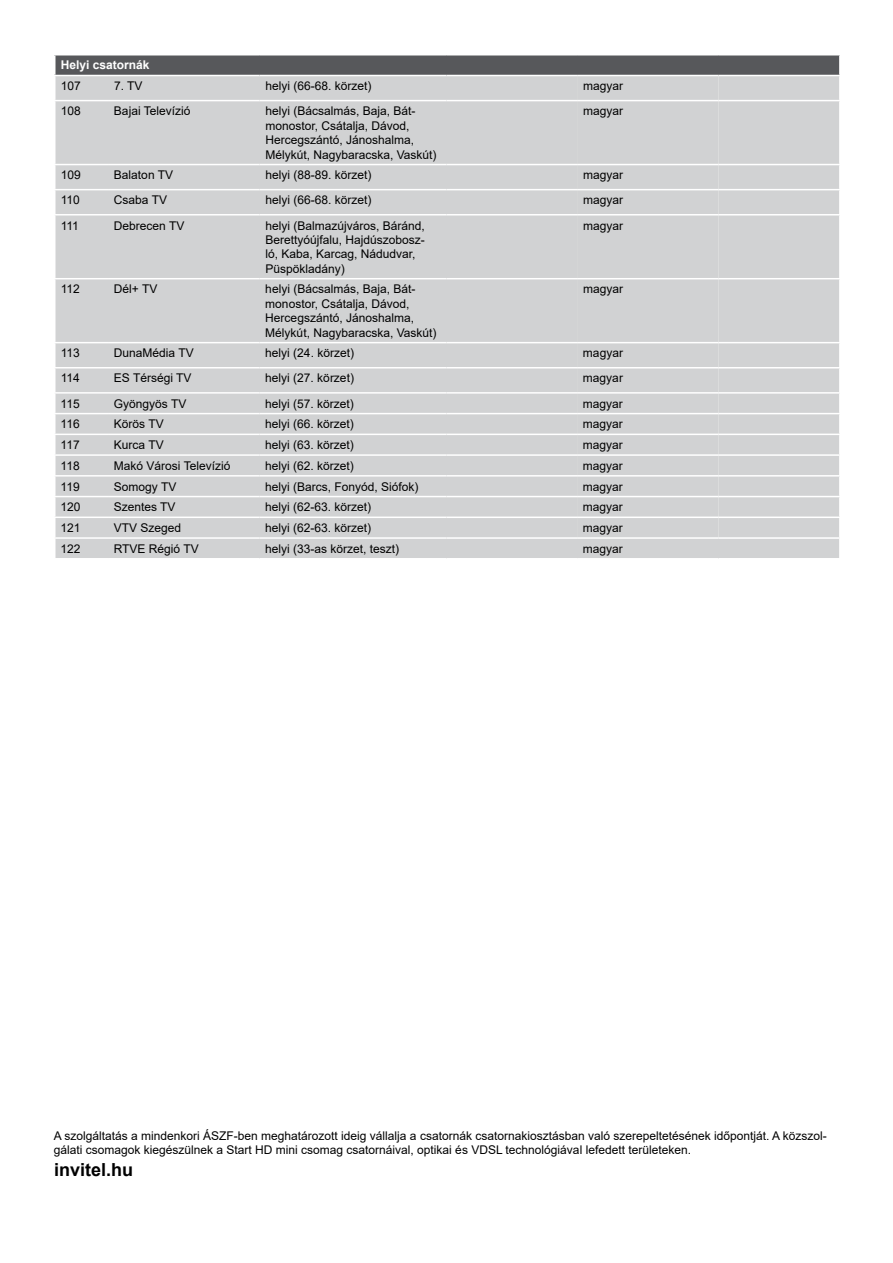
<style>
.page{position:relative;width:893px;height:1263px;background:#fff}
.page>*{position:absolute;margin:0;border:0;box-sizing:border-box;transform-origin:0 0}
.t1{font:700 18px "Arial";color:#000}
.t2{font:12px/14.4px "Arial";color:#000}
.t3{font:700 12px "Arial";color:#fff}
</style>
<div class="page">
<div style="left:55px;top:55px;width:785px;height:20px;background:#57585b"></div>
<div style="left:56px;top:76px;width:783px;height:358px;background:#d1d2d3"></div>
<div style="left:577px;top:76px;width:142px;height:358px;background:#d1d2d3"></div>
<hr style="left:54px;top:54px;width:54px;height:2px;background:#fff">
<hr style="left:108px;top:54px;width:151px;height:2px;background:#fff">
<hr style="left:259px;top:54px;width:187px;height:2px;background:#fff">
<hr style="left:446px;top:54px;width:131px;height:2px;background:#fff">
<hr style="left:577px;top:54px;width:142px;height:2px;background:#fff">
<hr style="left:719px;top:54px;width:122px;height:2px;background:#fff">
<hr style="left:54px;top:100px;width:54px;height:1px;background:#fff">
<hr style="left:108px;top:100px;width:151px;height:1px;background:#fff">
<hr style="left:259px;top:100px;width:187px;height:1px;background:#fff">
<hr style="left:446px;top:100px;width:131px;height:1px;background:#fff">
<hr style="left:577px;top:100px;width:142px;height:1px;background:#fff">
<hr style="left:719px;top:100px;width:122px;height:1px;background:#fff">
<hr style="left:54px;top:164px;width:54px;height:1px;background:#fff">
<hr style="left:108px;top:164px;width:151px;height:1px;background:#fff">
<hr style="left:259px;top:164px;width:187px;height:1px;background:#fff">
<hr style="left:446px;top:164px;width:131px;height:1px;background:#fff">
<hr style="left:577px;top:164px;width:142px;height:1px;background:#fff">
<hr style="left:719px;top:164px;width:122px;height:1px;background:#fff">
<hr style="left:54px;top:189px;width:54px;height:1px;background:#fff">
<hr style="left:108px;top:189px;width:151px;height:1px;background:#fff">
<hr style="left:259px;top:189px;width:187px;height:1px;background:#fff">
<hr style="left:446px;top:189px;width:131px;height:1px;background:#fff">
<hr style="left:577px;top:189px;width:142px;height:1px;background:#fff">
<hr style="left:719px;top:189px;width:122px;height:1px;background:#fff">
<hr style="left:54px;top:214px;width:54px;height:1px;background:#fff">
<hr style="left:108px;top:214px;width:151px;height:1px;background:#fff">
<hr style="left:259px;top:214px;width:187px;height:1px;background:#fff">
<hr style="left:446px;top:214px;width:131px;height:1px;background:#fff">
<hr style="left:577px;top:214px;width:142px;height:1px;background:#fff">
<hr style="left:719px;top:214px;width:122px;height:1px;background:#fff">
<hr style="left:54px;top:278px;width:54px;height:1px;background:#fff">
<hr style="left:108px;top:278px;width:151px;height:1px;background:#fff">
<hr style="left:259px;top:278px;width:187px;height:1px;background:#fff">
<hr style="left:446px;top:278px;width:131px;height:1px;background:#fff">
<hr style="left:577px;top:278px;width:142px;height:1px;background:#fff">
<hr style="left:719px;top:278px;width:122px;height:1px;background:#fff">
<hr style="left:54px;top:342px;width:54px;height:1px;background:#fff">
<hr style="left:108px;top:342px;width:151px;height:1px;background:#fff">
<hr style="left:259px;top:342px;width:187px;height:1px;background:#fff">
<hr style="left:446px;top:342px;width:131px;height:1px;background:#fff">
<hr style="left:577px;top:342px;width:142px;height:1px;background:#fff">
<hr style="left:719px;top:342px;width:122px;height:1px;background:#fff">
<hr style="left:54px;top:367px;width:54px;height:1px;background:#fff">
<hr style="left:108px;top:367px;width:151px;height:1px;background:#fff">
<hr style="left:259px;top:367px;width:187px;height:1px;background:#fff">
<hr style="left:446px;top:367px;width:131px;height:1px;background:#fff">
<hr style="left:577px;top:367px;width:142px;height:1px;background:#fff">
<hr style="left:719px;top:367px;width:122px;height:1px;background:#fff">
<hr style="left:54px;top:392px;width:54px;height:2px;background:#fff">
<hr style="left:108px;top:392px;width:151px;height:2px;background:#fff">
<hr style="left:259px;top:392px;width:187px;height:2px;background:#fff">
<hr style="left:446px;top:392px;width:131px;height:2px;background:#fff">
<hr style="left:577px;top:392px;width:142px;height:2px;background:#fff">
<hr style="left:719px;top:392px;width:122px;height:2px;background:#fff">
<hr style="left:54px;top:413px;width:54px;height:1px;background:#fff">
<hr style="left:108px;top:413px;width:151px;height:1px;background:#fff">
<hr style="left:259px;top:413px;width:187px;height:1px;background:#fff">
<hr style="left:446px;top:413px;width:131px;height:1px;background:#fff">
<hr style="left:577px;top:413px;width:142px;height:1px;background:#fff">
<hr style="left:719px;top:413px;width:122px;height:1px;background:#fff">
<svg style="left:54px;top:56px;width:2px;height:19px"></svg>
<svg style="left:839px;top:56px;width:1px;height:19px"></svg>
<svg style="left:55px;top:394px;width:1px;height:19px"></svg>
<svg style="left:55px;top:435px;width:785px;height:124px;background:#d4d5d6"></svg>
<p class="t3" style="left:61px;top:57px;width:90px">Helyi csatornák</p>
<p class="t2" style="left:61px;top:79px;width:22px">107</p>
<p class="t2" style="left:114px;top:79px;width:30px">7. TV</p>
<p class="t2" style="left:265px;top:79px;width:108px">helyi (66-68. körzet)</p>
<p class="t2" style="left:583px;top:79px;width:42px">magyar</p>
<p class="t2" style="left:61px;top:104px;width:22px">108</p>
<p class="t2" style="left:114px;top:104px;width:78px">Bajai Televízió</p>
<p class="t2" style="left:265px;top:104px;width:173px">helyi (Bácsalmás, Baja, Bát&shy;monostor, Csátalja, Dávod,<br>Hercegszántó, Jánoshalma,<br>Mélykút, Nagybaracska, Vaskút)</p>
<p class="t2" style="left:583px;top:104px;width:42px">magyar</p>
<p class="t2" style="left:61px;top:168px;width:22px">109</p>
<p class="t2" style="left:114px;top:168px;width:61px">Balaton TV</p>
<p class="t2" style="left:265px;top:168px;width:108px">helyi (88-89. körzet)</p>
<p class="t2" style="left:583px;top:168px;width:42px">magyar</p>
<p class="t2" style="left:61px;top:193px;width:21px">110</p>
<p class="t2" style="left:114px;top:193px;width:55px">Csaba TV</p>
<p class="t2" style="left:265px;top:193px;width:108px">helyi (66-68. körzet)</p>
<p class="t2" style="left:583px;top:193px;width:42px">magyar</p>
<p class="t2" style="left:61px;top:218px;width:20px">111</p>
<p class="t2" style="left:114px;top:218px;width:72px">Debrecen TV</p>
<p class="t2" style="left:265px;top:218px;width:161px">helyi (Balmazújváros, Báránd,<br>Berettyóújfalu, Hajdúszobosz&shy;ló, Kaba, Karcag, Nádudvar,<br>Püspökladány)</p>
<p class="t2" style="left:583px;top:218px;width:42px">magyar</p>
<p class="t2" style="left:61px;top:282px;width:21px">112</p>
<p class="t2" style="left:114px;top:282px;width:45px">Dél+ TV</p>
<p class="t2" style="left:265px;top:282px;width:173px">helyi (Bácsalmás, Baja, Bát&shy;monostor, Csátalja, Dávod,<br>Hercegszántó, Jánoshalma,<br>Mélykút, Nagybaracska, Vaskút)</p>
<p class="t2" style="left:583px;top:282px;width:42px">magyar</p>
<p class="t2" style="left:61px;top:346px;width:21px">113</p>
<p class="t2" style="left:114px;top:346px;width:81px">DunaMédia TV</p>
<p class="t2" style="left:265px;top:346px;width:90px">helyi (24. körzet)</p>
<p class="t2" style="left:583px;top:346px;width:42px">magyar</p>
<p class="t2" style="left:61px;top:371px;width:21px">114</p>
<p class="t2" style="left:114px;top:371px;width:79px">ES Térségi TV</p>
<p class="t2" style="left:265px;top:371px;width:90px">helyi (27. körzet)</p>
<p class="t2" style="left:583px;top:371px;width:42px">magyar</p>
<p class="t2" style="left:61px;top:396px;width:21px">115</p>
<p class="t2" style="left:114px;top:396px;width:74px">Gyöngyös TV</p>
<p class="t2" style="left:265px;top:396px;width:90px">helyi (57. körzet)</p>
<p class="t2" style="left:583px;top:396px;width:42px">magyar</p>
<p class="t2" style="left:61px;top:417px;width:21px">116</p>
<p class="t2" style="left:114px;top:417px;width:51px">Körös TV</p>
<p class="t2" style="left:265px;top:417px;width:90px">helyi (66. körzet)</p>
<p class="t2" style="left:583px;top:417px;width:42px">magyar</p>
<p class="t2" style="left:61px;top:438px;width:21px">117</p>
<p class="t2" style="left:114px;top:438px;width:51px">Kurca TV</p>
<p class="t2" style="left:265px;top:438px;width:90px">helyi (63. körzet)</p>
<p class="t2" style="left:583px;top:438px;width:42px">magyar</p>
<p class="t2" style="left:61px;top:458px;width:21px">118</p>
<p class="t2" style="left:114px;top:458px;width:118px">Makó Városi Televízió</p>
<p class="t2" style="left:265px;top:458px;width:90px">helyi (62. körzet)</p>
<p class="t2" style="left:583px;top:458px;width:42px">magyar</p>
<p class="t2" style="left:61px;top:479px;width:21px">119</p>
<p class="t2" style="left:114px;top:479px;width:64px">Somogy TV</p>
<p class="t2" style="left:265px;top:479px;width:155px">helyi (Barcs, Fonyód, Siófok)</p>
<p class="t2" style="left:583px;top:479px;width:42px">magyar</p>
<p class="t2" style="left:61px;top:500px;width:22px">120</p>
<p class="t2" style="left:114px;top:500px;width:63px">Szentes TV</p>
<p class="t2" style="left:265px;top:500px;width:108px">helyi (62-63. körzet)</p>
<p class="t2" style="left:583px;top:500px;width:42px">magyar</p>
<p class="t2" style="left:61px;top:520px;width:22px">121</p>
<p class="t2" style="left:114px;top:520px;width:69px">VTV Szeged</p>
<p class="t2" style="left:265px;top:520px;width:108px">helyi (62-63. körzet)</p>
<p class="t2" style="left:583px;top:520px;width:42px">magyar</p>
<p class="t2" style="left:61px;top:541px;width:22px">122</p>
<p class="t2" style="left:114px;top:541px;width:86px">RTVE Régió TV</p>
<p class="t2" style="left:265px;top:541px;width:136px">helyi (33-as körzet, teszt)</p>
<p class="t2" style="left:583px;top:541px;width:42px">magyar</p>
<p class="t2" style="left:54px;top:1128px;width:775px">A szolgáltatás a mindenkori ÁSZF-ben meghatározott ideig vállalja a csatornák csatornakiosztásban való szerepeltetésének időpontját. A közszol&shy;gálati csomagok kiegészülnek a Start HD mini csomag csatornáival, optikai és VDSL technológiával lefedett területeken.</p>
<h1 class="t1" style="left:54px;top:1157px;width:81px">invitel.hu</h1>
</div>
